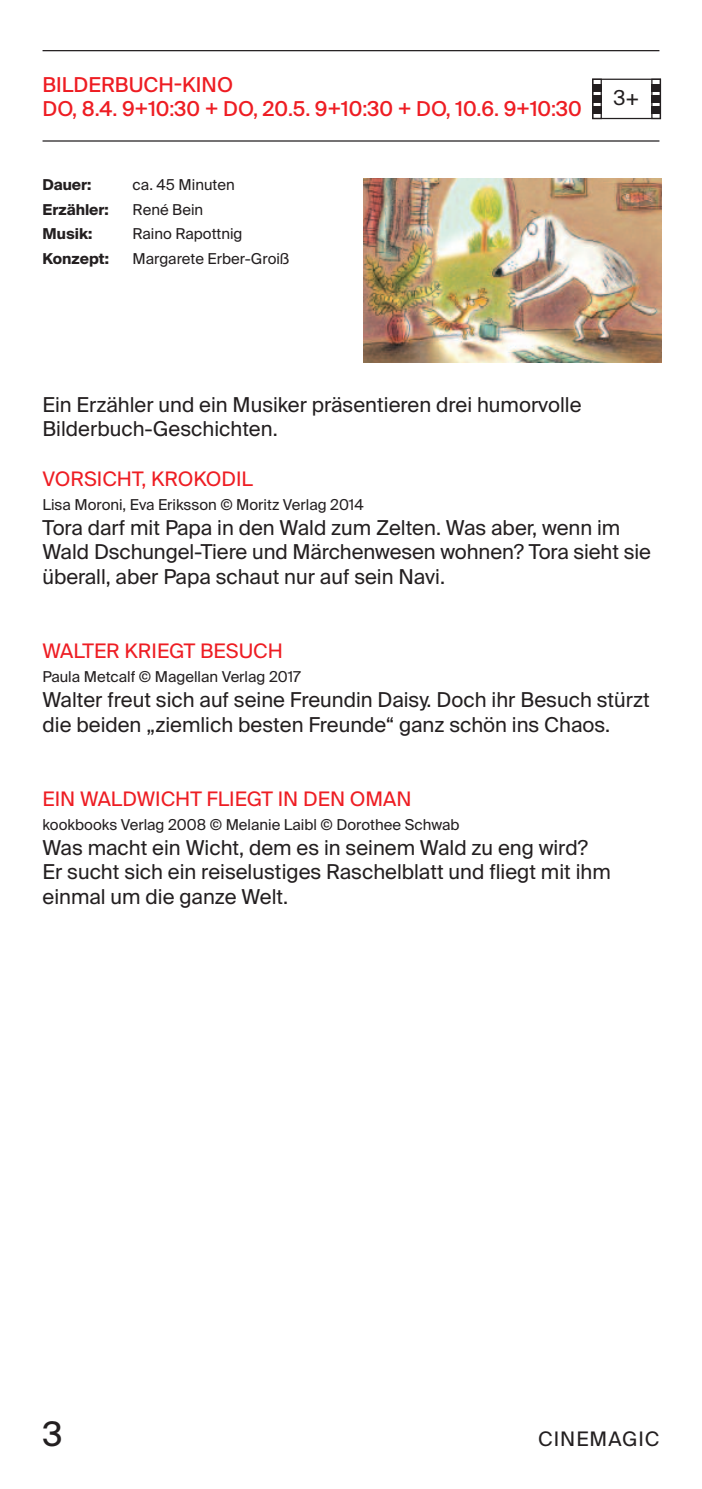
<style>
.page{position:relative;width:702px;height:1489px;background:#fff}
.page>*{position:absolute;margin:0;border:0;box-sizing:border-box;transform-origin:0 0}
.t1{font:33.75px "Suisse Intl";color:#231f20}
.t2{font:20.5px/24.5px "Suisse Intl";color:#231f20}
.t3{font:20.5px/24.5px "Suisse Intl";color:#ee1d23}
.t4{font:20px "Suisse Intl";color:#ee1d23}
.t5{font:20px "Suisse Intl";letter-spacing:.05em;color:#231f20}
.t6{font:15px "Suisse Intl";color:#231f20}
.t7{font:700 15px "Suisse Intl";color:#231f20}
</style>
<div class="page">
<hr style="left:43px;top:50px;width:616px;height:1px;background:#231f20">
<hr style="left:43px;top:140px;width:616px;height:2px;background:#231f20">
<div style="left:592px;top:84px;width:10px;height:7px;background:#231f20"></div>
<div style="left:592px;top:95px;width:10px;height:7px;background:#231f20"></div>
<div style="left:592px;top:106px;width:10px;height:8px;background:#231f20"></div>
<div style="left:592px;top:79px;width:10px;height:40px;border:1px solid #231f20"></div>
<div style="left:651px;top:79px;width:10px;height:40px;border:1px solid #231f20"></div>
<div style="left:592px;top:79px;width:69px;height:40px;border:1px solid #231f20"></div>
<div style="left:651px;top:84px;width:10px;height:7px;background:#231f20"></div>
<div style="left:651px;top:95px;width:10px;height:7px;background:#231f20"></div>
<div style="left:651px;top:106px;width:10px;height:8px;background:#231f20"></div>
<img style="left:363px;top:178px;width:298px;height:184px">
<p class="t3" style="left:43px;top:72px;width:540px">BILDERBUCH-KINO<br>DO, 8.4. 9+10:30 + DO, 20.5. 9+10:30 + DO, 10.6. 9+10:30</p>
<p class="t7" style="left:43px;top:176px;width:50px">Dauer:</p>
<p class="t6" style="left:133px;top:176px;width:104px">ca. 45 Minuten</p>
<p class="t7" style="left:43px;top:201px;width:68px">Erzähler:</p>
<p class="t6" style="left:133px;top:201px;width:72px">René Bein</p>
<p class="t7" style="left:43px;top:225px;width:51px">Musik:</p>
<p class="t6" style="left:133px;top:225px;width:111px">Raino Rapottnig</p>
<p class="t7" style="left:43px;top:250px;width:68px">Konzept:</p>
<p class="t6" style="left:133px;top:250px;width:158px">Margarete Erber-Groiß</p>
<p class="t2" style="left:613px;top:85px;width:27px">3+</p>
<p class="t2" style="left:43px;top:392px;width:540px">Ein Erzähler und ein Musiker präsentieren drei humorvolle<br>Bilderbuch-Geschichten.</p>
<p class="t4" style="left:43px;top:467px;width:212px">VORSICHT, KROKODIL</p>
<p class="t6" style="left:43px;top:496px;width:323px">Lisa Moroni, Eva Eriksson © Moritz Verlag 2014</p>
<p class="t2" style="left:43px;top:515px;width:609px">Tora darf mit Papa in den Wald zum Zelten. Was aber, wenn im<br>Wald Dschungel-Tiere und Märchenwesen wohnen? Tora sieht sie überall, aber Papa schaut nur auf sein Navi.</p>
<p class="t4" style="left:43px;top:639px;width:242px">WALTER KRIEGT BESUCH</p>
<p class="t6" style="left:43px;top:668px;width:260px">Paula Metcalf © Magellan Verlag 2017</p>
<p class="t2" style="left:43px;top:687px;width:608px">Walter freut sich auf seine Freundin Daisy. Doch ihr Besuch stürzt die beiden „ziemlich besten Freunde“ ganz schön ins Chaos.</p>
<p class="t4" style="left:43px;top:787px;width:370px">EIN WALDWICHT FLIEGT IN DEN OMAN</p>
<p class="t6" style="left:43px;top:816px;width:418px">kookbooks Verlag 2008 © Melanie Laibl © Dorothee Schwab</p>
<p class="t2" style="left:43px;top:835px;width:570px">Was macht ein Wicht, dem es in seinem Wald zu eng wird?<br>Er sucht sich ein reiselustiges Raschelblatt und fliegt mit ihm einmal um die ganze Welt.</p>
<h1 class="t1" style="left:43px;top:1414px;width:22px">3</h1>
<p class="t5" style="left:538px;top:1427px;width:123px">CINEMAGIC</p>
</div>
